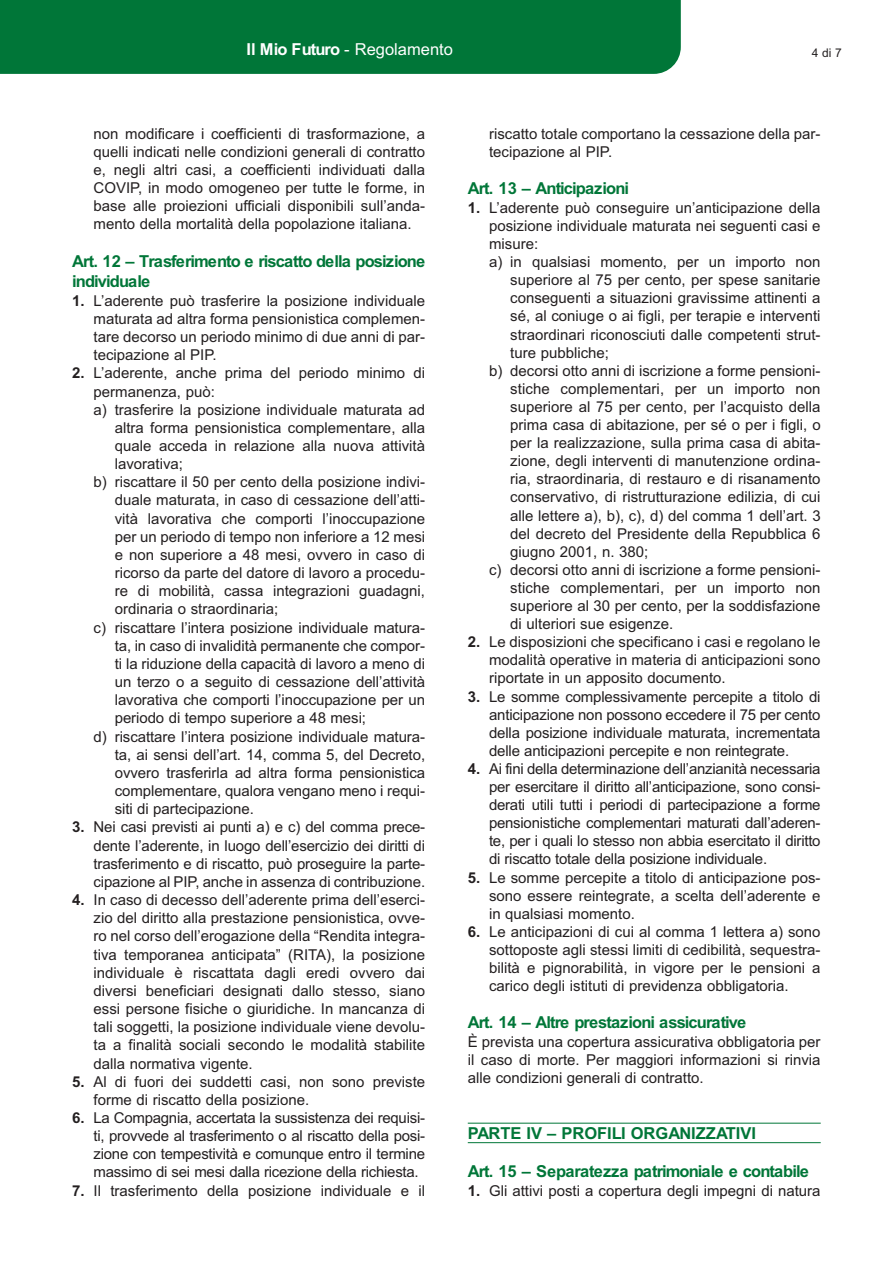
<style>
.page{position:relative;width:893px;height:1263px;background:#fff}
.page>*{position:absolute;margin:0;border:0;box-sizing:border-box;transform-origin:0 0}
.t1{font:700 16.5px/20px "Arial";letter-spacing:-.055em;color:#007638}
.t2{font:700 16.5px "Arial";color:#007638}
.t3{font:16.5px "Arial";color:#fff}
.t4{font:15px/18.1px "Arial";color:#231f20;text-align:justify}
.t5{font:12px "Arial";color:#231f20}
.s1{font-weight:700}
</style>
<div class="page">
<div style="left:0;top:0;width:680px;height:74px;background:#007638"></div>
<hr style="left:468px;top:1123px;width:352px;height:1px;background:#007638">
<hr style="left:468px;top:1142px;width:352px;height:1px;background:#007638">
<p class="t3" style="left:247px;top:43px;width:208px"><span class="s1">Il Mio Futuro</span> - Regolamento</p>
<p class="t5" style="left:812px;top:49px;width:31px">4 di 7</p>
<p class="t4" style="left:94px;top:126px;width:333px">non modificare i coefficienti di trasformazione, a quelli indicati nelle condizioni generali di contratto e, negli altri casi, a coefficienti individuati dalla COVIP, in modo omogeneo per tutte le forme, in base alle proiezioni ufficiali disponibili sull’anda&shy;mento della mortalità della popolazione italiana.</p>
<p class="t1" style="left:72px;top:253px;width:354px">Art. 12 – Trasferimento e riscatto della posizione individuale</p>
<p class="t4" style="left:94px;top:293px;width:333px;text-indent:-21px"><span class="s1">1.</span> L’aderente può trasferire la posizione individuale maturata ad altra forma pensionistica complemen&shy;tare decorso un periodo minimo di due anni di par&shy;tecipazione al PIP.</p>
<p class="t4" style="left:72px;top:366px;width:354px"><span class="s1">2.</span> L’aderente, anche prima del periodo minimo di</p>
<p class="t4" style="left:94px;top:384px;width:123px">permanenza, può:</p>
<p class="t4" style="left:94px;top:402px;width:333px">a) trasferire la posizione individuale maturata ad</p>
<p class="t4" style="left:115px;top:420px;width:312px">altra forma pensionistica complementare, alla</p>
<p class="t4" style="left:115px;top:438px;width:312px">quale acceda in relazione alla nuova attività</p>
<p class="t4" style="left:115px;top:456px;width:70px">lavorativa;</p>
<p class="t4" style="left:94px;top:474px;width:333px">b) riscattare il 50 per cento della posizione indivi-</p>
<p class="t4" style="left:115px;top:493px;width:312px">duale maturata, in caso di cessazione dell’atti-</p>
<p class="t4" style="left:115px;top:511px;width:312px">vità lavorativa che comporti l’inoccupazione</p>
<p class="t4" style="left:115px;top:529px;width:312px">per un periodo di tempo non inferiore a 12 mesi</p>
<p class="t4" style="left:115px;top:547px;width:312px">e non superiore a 48 mesi, ovvero in caso di</p>
<p class="t4" style="left:115px;top:565px;width:312px">ricorso da parte del datore di lavoro a procedu-</p>
<p class="t4" style="left:115px;top:583px;width:312px">re di mobilità, cassa integrazioni guadagni,</p>
<p class="t4" style="left:115px;top:602px;width:165px">ordinaria o straordinaria;</p>
<p class="t4" style="left:94px;top:620px;width:333px">c) riscattare l’intera posizione individuale matura-</p>
<p class="t4" style="left:115px;top:638px;width:312px">ta, in caso di invalidità permanente che compor-</p>
<p class="t4" style="left:115px;top:656px;width:312px">ti la riduzione della capacità di lavoro a meno di</p>
<p class="t4" style="left:115px;top:674px;width:312px">un terzo o a seguito di cessazione dell’attività</p>
<p class="t4" style="left:115px;top:692px;width:312px">lavorativa che comporti l’inoccupazione per un</p>
<p class="t4" style="left:115px;top:711px;width:253px">periodo di tempo superiore a 48 mesi;</p>
<p class="t4" style="left:94px;top:729px;width:333px">d) riscattare l’intera posizione individuale matura-</p>
<p class="t4" style="left:115px;top:747px;width:312px">ta, ai sensi dell’art. 14, comma 5, del Decreto,</p>
<p class="t4" style="left:115px;top:765px;width:312px">ovvero trasferirla ad altra forma pensionistica</p>
<p class="t4" style="left:115px;top:783px;width:312px">complementare, qualora vengano meno i requi-</p>
<p class="t4" style="left:115px;top:801px;width:140px">siti di partecipazione.</p>
<p class="t4" style="left:94px;top:820px;width:333px;text-indent:-21px"><span class="s1">3.</span> Nei casi previsti ai punti a) e c) del comma prece&shy;dente l’aderente, in luogo dell’esercizio dei diritti di trasferimento e di riscatto, può proseguire la parte&shy;cipazione al PIP, anche in assenza di contribuzione.</p>
<p class="t4" style="left:94px;top:892px;width:333px;text-indent:-21px"><span class="s1">4.</span> In caso di decesso dell’aderente prima dell’eserci&shy;zio del diritto alla prestazione pensionistica, ovve&shy;ro nel corso dell’erogazione della “Rendita integra&shy;tiva temporanea anticipata” (RITA), la posizione individuale è riscattata dagli eredi ovvero dai diversi beneficiari designati dallo stesso, siano essi persone fisiche o giuridiche. In mancanza di tali soggetti, la posizione individuale viene devolu&shy;ta a finalità sociali secondo le modalità stabilite dalla normativa vigente.</p>
<p class="t4" style="left:94px;top:1074px;width:333px;text-indent:-21px"><span class="s1">5.</span> Al di fuori dei suddetti casi, non sono previste forme di riscatto della posizione.</p>
<p class="t4" style="left:94px;top:1110px;width:333px;text-indent:-21px"><span class="s1">6.</span> La Compagnia, accertata la sussistenza dei requisi&shy;ti, provvede al trasferimento o al riscatto della posi&shy;zione con tempestività e comunque entro il termine massimo di sei mesi dalla ricezione della richiesta.</p>
<p class="t4" style="left:72px;top:1183px;width:354px"><span class="s1">7.</span> Il trasferimento della posizione individuale e il</p>
<p class="t4" style="left:489px;top:126px;width:333px">riscatto totale comportano la cessazione della par&shy;tecipazione al PIP.</p>
<p class="t1" style="left:468px;top:180px;width:163px">Art. 13 – Anticipazioni</p>
<p class="t4" style="left:468px;top:200px;width:354px"><span class="s1">1.</span> L’aderente può conseguire un’anticipazione della</p>
<p class="t4" style="left:489px;top:218px;width:333px">posizione individuale maturata nei seguenti casi e</p>
<p class="t4" style="left:489px;top:236px;width:51px">misure:</p>
<p class="t4" style="left:489px;top:254px;width:333px">a) in qualsiasi momento, per un importo non</p>
<p class="t4" style="left:510px;top:272px;width:312px">superiore al 75 per cento, per spese sanitarie</p>
<p class="t4" style="left:510px;top:291px;width:312px">conseguenti a situazioni gravissime attinenti a</p>
<p class="t4" style="left:510px;top:309px;width:312px">sé, al coniuge o ai figli, per terapie e interventi</p>
<p class="t4" style="left:510px;top:327px;width:312px">straordinari riconosciuti dalle competenti strut-</p>
<p class="t4" style="left:510px;top:345px;width:100px">ture pubbliche;</p>
<p class="t4" style="left:489px;top:363px;width:333px">b) decorsi otto anni di iscrizione a forme pensioni-</p>
<p class="t4" style="left:510px;top:381px;width:312px">stiche complementari, per un importo non</p>
<p class="t4" style="left:510px;top:399px;width:312px">superiore al 75 per cento, per l’acquisto della</p>
<p class="t4" style="left:510px;top:417px;width:312px">prima casa di abitazione, per sé o per i figli, o</p>
<p class="t4" style="left:510px;top:435px;width:312px">per la realizzazione, sulla prima casa di abita-</p>
<p class="t4" style="left:510px;top:453px;width:312px">zione, degli interventi di manutenzione ordina-</p>
<p class="t4" style="left:510px;top:471px;width:312px">ria, straordinaria, di restauro e di risanamento</p>
<p class="t4" style="left:510px;top:490px;width:312px">conservativo, di ristrutturazione edilizia, di cui</p>
<p class="t4" style="left:510px;top:508px;width:312px">alle lettere a), b), c), d) del comma 1 dell’art. 3</p>
<p class="t4" style="left:510px;top:526px;width:312px">del decreto del Presidente della Repubblica 6</p>
<p class="t4" style="left:510px;top:544px;width:139px">giugno 2001, n. 380;</p>
<p class="t4" style="left:489px;top:562px;width:333px">c) decorsi otto anni di iscrizione a forme pensioni-</p>
<p class="t4" style="left:510px;top:580px;width:312px">stiche complementari, per un importo non</p>
<p class="t4" style="left:510px;top:598px;width:312px">superiore al 30 per cento, per la soddisfazione</p>
<p class="t4" style="left:510px;top:616px;width:164px">di ulteriori sue esigenze.</p>
<p class="t4" style="left:489px;top:634px;width:333px;text-indent:-21px"><span class="s1">2.</span> Le disposizioni che specificano i casi e regolano le modalità operative in materia di anticipazioni sono riportate in un apposito documento.</p>
<p class="t4" style="left:489px;top:689px;width:333px;text-indent:-21px"><span class="s1">3.</span> Le somme complessivamente percepite a titolo di anticipazione non possono eccedere il 75 per cento della posizione individuale maturata, incrementata delle anticipazioni percepite e non reintegrate.</p>
<p class="t4" style="left:489px;top:761px;width:333px;text-indent:-21px"><span class="s1">4.</span> Ai fini della determinazione dell’anzianità necessaria per esercitare il diritto all’anticipazione, sono consi&shy;derati utili tutti i periodi di partecipazione a forme pensionistiche complementari maturati dall’aderen&shy;te, per i quali lo stesso non abbia esercitato il diritto di riscatto totale della posizione individuale.</p>
<p class="t4" style="left:489px;top:870px;width:333px;text-indent:-21px"><span class="s1">5.</span> Le somme percepite a titolo di anticipazione pos&shy;sono essere reintegrate, a scelta dell’aderente e in qualsiasi momento.</p>
<p class="t4" style="left:489px;top:924px;width:333px;text-indent:-21px"><span class="s1">6.</span> Le anticipazioni di cui al comma 1 lettera a) sono sottoposte agli stessi limiti di cedibilità, sequestra&shy;bilità e pignorabilità, in vigore per le pensioni a carico degli istituti di previdenza obbligatoria.</p>
<p class="t1" style="left:468px;top:1014px;width:280px">Art. 14 – Altre prestazioni assicurative</p>
<p class="t4" style="left:468px;top:1034px;width:354px">È prevista una copertura assicurativa obbligatoria per il caso di morte. Per maggiori informazioni si rinvia alle condizioni generali di contratto.</p>
<p class="t2" style="left:468px;top:1127px;width:290px">PARTE IV – PROFILI ORGANIZZATIVI</p>
<p class="t1" style="left:468px;top:1163px;width:343px">Art. 15 – Separatezza patrimoniale e contabile</p>
<p class="t4" style="left:468px;top:1183px;width:354px"><span class="s1">1.</span> Gli attivi posti a copertura degli impegni di natura</p>
</div>
